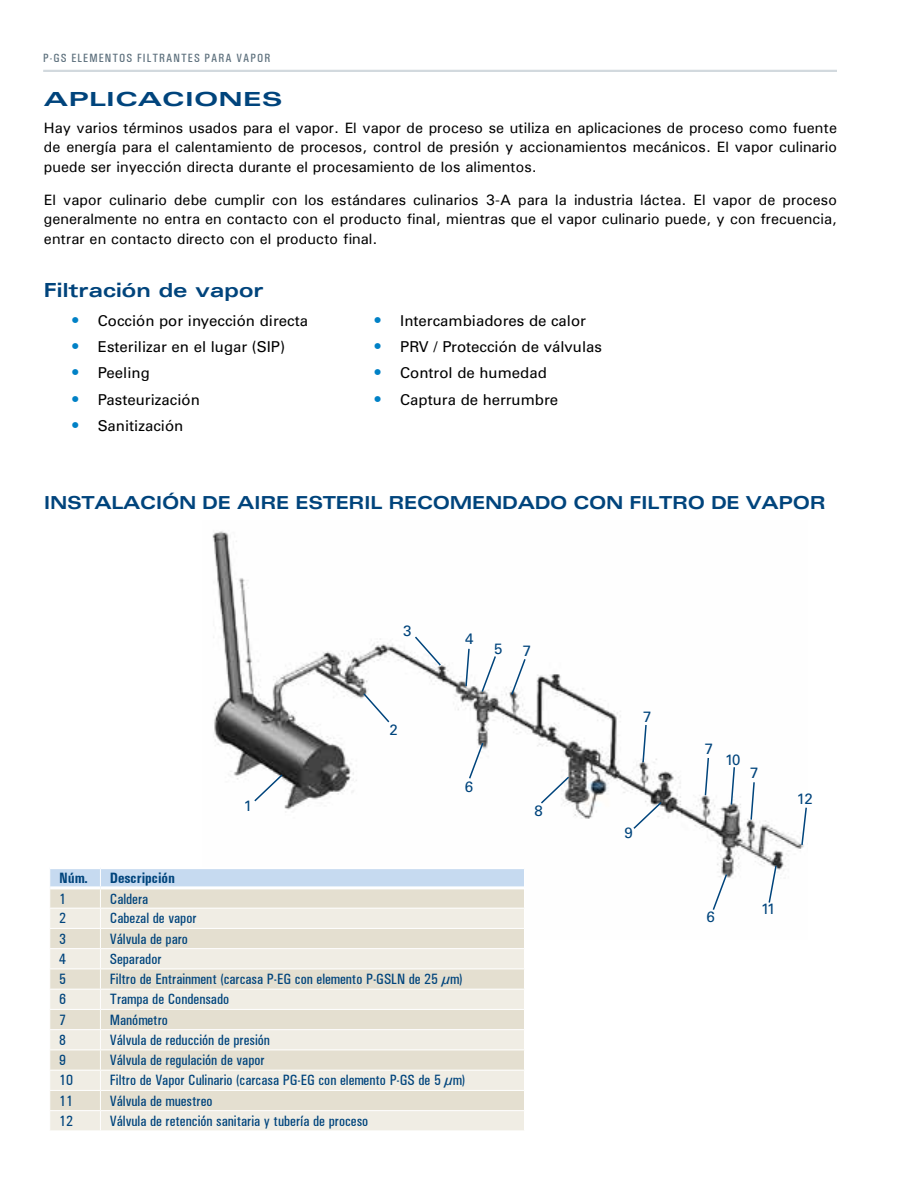
<style>
.page{position:relative;width:918px;height:1188px;background:#fff}
.page>*{position:absolute;margin:0;border:0;box-sizing:border-box;transform-origin:0 0}
.Bullet_text{font:700 expanded 19.5px "Univers";color:#00447c}
.Bullet_text-2{font:700 expanded 19.5px "Univers";color:#00447c;scale:1.3 1}
.t1{font:700 expanded 18px "Univers";letter-spacing:-.02em;color:#00447c}
.body{font:500 15px/19.5px "Univers";color:#000;text-align:justify}
.Table_Copy-_Left{font:500 condensed 15px "Univers";color:#00447c}
.t2{font:15px "Univers LT Std";color:#000}
.t3{font:15px "Univers LT Std";color:#00447c}
.Table_Copy-_Left-2{font:700 condensed 15px "Univers";color:#00447c}
.t4{font:500 condensed 12px "Univers";letter-spacing:.09em;color:#5c6f7c}
.s1{font-weight:700;font-size:16.5px;color:#0081c6}
</style>
<div class="page">
<hr style="left:43px;top:70px;width:794px;height:2px;background:#d2d9de">
<img style="left:212px;top:531px;width:591px;height:347px">
<svg style="left:253px;top:773px;width:31px;height:30px"></svg>
<svg style="left:362px;top:692px;width:29px;height:32px"></svg>
<svg style="left:413px;top:635px;width:29px;height:32px"></svg>
<svg style="left:464px;top:647px;width:7px;height:41px"></svg>
<svg style="left:480px;top:655px;width:17px;height:39px"></svg>
<svg style="left:468px;top:741px;width:17px;height:39px"></svg>
<svg style="left:510px;top:657px;width:17px;height:39px"></svg>
<svg style="left:539px;top:775px;width:32px;height:30px"></svg>
<svg style="left:641px;top:723px;width:7px;height:41px"></svg>
<svg style="left:632px;top:800px;width:31px;height:30px"></svg>
<svg style="left:704px;top:756px;width:6px;height:41px"></svg>
<svg style="left:750px;top:781px;width:6px;height:40px"></svg>
<svg style="left:730px;top:766px;width:6px;height:40px"></svg>
<svg style="left:768px;top:864px;width:10px;height:39px"></svg>
<svg style="left:800px;top:806px;width:7px;height:41px"></svg>
<svg style="left:711px;top:873px;width:17px;height:37px"></svg>
<hr style="left:100px;top:866px;width:425px;height:3px;background:#fff">
<svg style="left:50px;top:868px;width:475px;height:263px;background:#e9e6dd"></svg>
<p class="t4" style="left:43px;top:51px;width:229px">P-GS ELEMENTOS FILTRANTES PARA VAPOR</p>
<p class="Bullet_text-2" style="left:44px;top:88px;width:185px">APLICACIONES</p>
<p class="body" style="left:44px;top:118px;width:795px">Hay varios términos usados para el vapor. El vapor de proceso se utiliza en aplicaciones de proceso como fuente de energía para el calentamiento de procesos, control de presión y accionamientos mecánicos. El vapor culinario puede ser inyección directa durante el procesamiento de los alimentos.</p>
<p class="body" style="left:44px;top:190px;width:795px">El vapor culinario debe cumplir con los estándares culinarios 3-A para la industria láctea. El vapor de proceso generalmente no entra en contacto con el producto final, mientras que el vapor culinario puede, y con frecuencia, entrar en contacto directo con el producto final.</p>
<p class="Bullet_text" style="left:44px;top:279px;width:221px">Filtración de vapor</p>
<p class="t2" style="left:72px;top:312px;width:237px"><span class="s1">•</span> Cocción por inyección directa</p>
<p class="t2" style="left:72px;top:338px;width:214px"><span class="s1">•</span> Esterilizar en el lugar (SIP)</p>
<p class="t2" style="left:72px;top:364px;width:79px"><span class="s1">•</span> Peeling</p>
<p class="t2" style="left:72px;top:390px;width:129px"><span class="s1">•</span> Pasteurización</p>
<p class="t2" style="left:72px;top:417px;width:113px"><span class="s1">•</span> Sanitización</p>
<p class="t2" style="left:375px;top:312px;width:213px"><span class="s1">•</span> Intercambiadores de calor</p>
<p class="t2" style="left:375px;top:338px;width:229px"><span class="s1">•</span> PRV / Protección de válvulas</p>
<p class="t2" style="left:375px;top:364px;width:174px"><span class="s1">•</span> Control de humedad</p>
<p class="t2" style="left:375px;top:390px;width:185px"><span class="s1">•</span> Captura de herrumbre</p>
<p class="t1" style="left:44px;top:493px;width:783px">INSTALACIÓN DE AIRE ESTERIL RECOMENDADO CON FILTRO DE VAPOR</p>
<p class="t3" style="left:403px;top:622px;width:10px">3</p>
<p class="t3" style="left:465px;top:630px;width:10px">4</p>
<p class="t3" style="left:494px;top:640px;width:10px">5</p>
<p class="t3" style="left:523px;top:642px;width:10px">7</p>
<p class="t3" style="left:244px;top:797px;width:10px">1</p>
<p class="t3" style="left:389px;top:720px;width:10px">2</p>
<p class="t3" style="left:465px;top:778px;width:10px">6</p>
<p class="Table_Copy-_Left-2" style="left:59px;top:869px;width:30px">Núm.</p>
<p class="Table_Copy-_Left-2" style="left:110px;top:869px;width:67px">Descripción</p>
<p class="Table_Copy-_Left" style="left:59px;top:890px;width:8px">1</p>
<p class="Table_Copy-_Left" style="left:110px;top:890px;width:40px">Caldera</p>
<p class="Table_Copy-_Left" style="left:59px;top:910px;width:8px">2</p>
<p class="Table_Copy-_Left" style="left:110px;top:910px;width:88px">Cabezal de vapor</p>
<p class="Table_Copy-_Left" style="left:59px;top:930px;width:8px">3</p>
<p class="Table_Copy-_Left" style="left:110px;top:930px;width:80px">Válvula de paro</p>
<p class="Table_Copy-_Left" style="left:59px;top:950px;width:8px">4</p>
<p class="Table_Copy-_Left" style="left:110px;top:950px;width:53px">Separador</p>
<p class="Table_Copy-_Left" style="left:59px;top:970px;width:8px">5</p>
<p class="Table_Copy-_Left" style="left:110px;top:970px;width:354px">Filtro de Entrainment (carcasa P-EG con elemento P-GSLN de 25 μm)</p>
<p class="Table_Copy-_Left" style="left:59px;top:991px;width:8px">6</p>
<p class="Table_Copy-_Left" style="left:110px;top:991px;width:121px">Trampa de Condensado</p>
<p class="Table_Copy-_Left" style="left:59px;top:1011px;width:8px">7</p>
<p class="Table_Copy-_Left" style="left:110px;top:1011px;width:60px">Manómetro</p>
<p class="Table_Copy-_Left" style="left:59px;top:1031px;width:8px">8</p>
<p class="Table_Copy-_Left" style="left:110px;top:1031px;width:162px">Válvula de reducción de presión</p>
<p class="Table_Copy-_Left" style="left:59px;top:1051px;width:8px">9</p>
<p class="Table_Copy-_Left" style="left:110px;top:1051px;width:156px">Válvula de regulación de vapor</p>
<p class="Table_Copy-_Left" style="left:59px;top:1072px;width:15px">10</p>
<p class="Table_Copy-_Left" style="left:110px;top:1072px;width:357px">Filtro de Vapor Culinario (carcasa PG-EG con elemento P-GS de 5 μm)</p>
<p class="Table_Copy-_Left" style="left:59px;top:1092px;width:15px">11</p>
<p class="Table_Copy-_Left" style="left:110px;top:1092px;width:104px">Válvula de muestreo</p>
<p class="Table_Copy-_Left" style="left:59px;top:1112px;width:15px">12</p>
<p class="Table_Copy-_Left" style="left:110px;top:1112px;width:260px">Válvula de retención sanitaria y tubería de proceso</p>
<p class="t3" style="left:534px;top:802px;width:10px">8</p>
<p class="t3" style="left:643px;top:708px;width:10px">7</p>
<p class="t3" style="left:624px;top:823px;width:10px">9</p>
<p class="t3" style="left:705px;top:740px;width:10px">7</p>
<p class="t3" style="left:725px;top:751px;width:17px">10</p>
<p class="t3" style="left:750px;top:764px;width:10px">7</p>
<p class="t3" style="left:797px;top:790px;width:18px">12</p>
<p class="t3" style="left:707px;top:908px;width:10px">6</p>
<p class="t3" style="left:761px;top:900px;width:16px">11</p>
</div>
